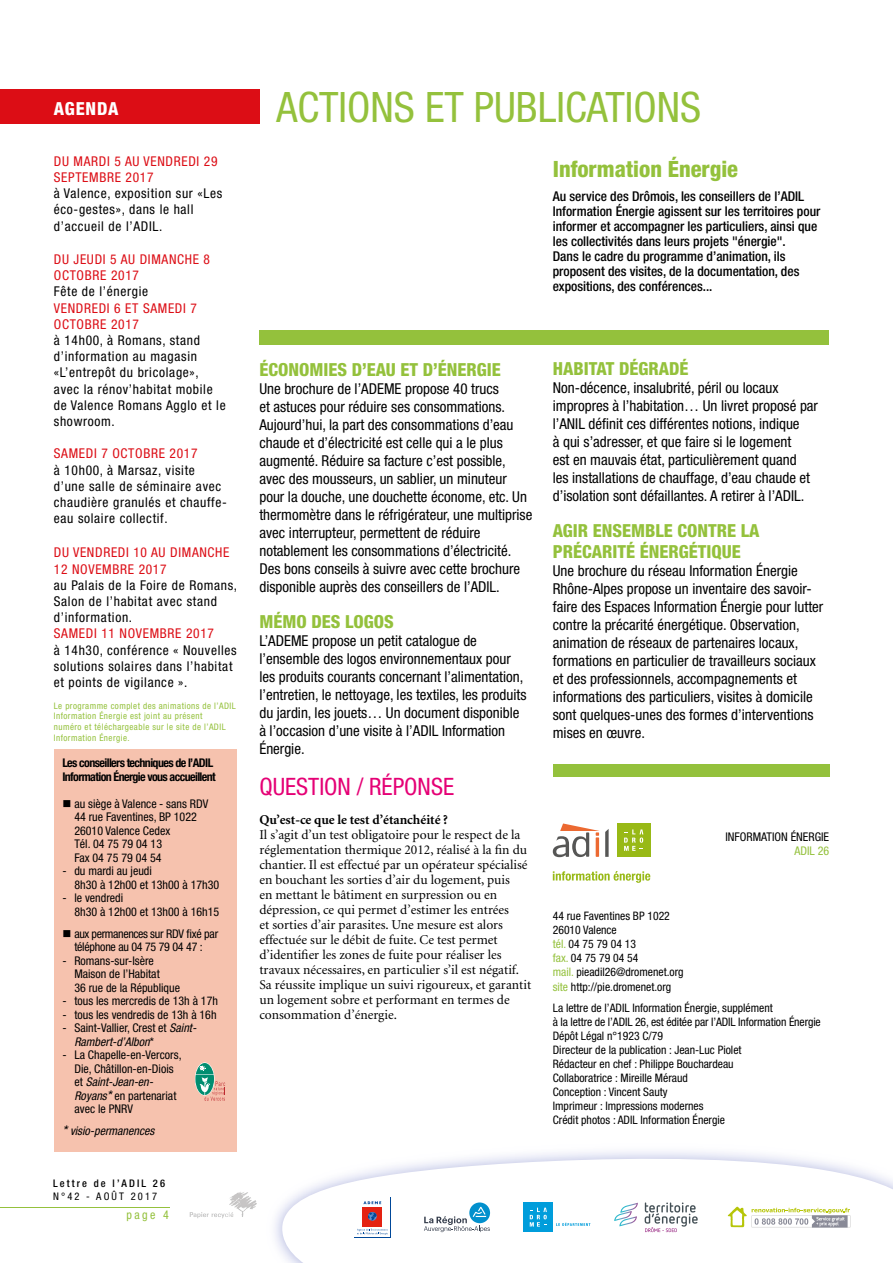
<style>
.page{position:relative;width:893px;height:1263px;background:#fff}
.page>*{position:absolute;margin:0;border:0;box-sizing:border-box;transform-origin:0 0}
.t1{font:condensed 42px "Helvetica Neue LT";color:#94c13c}
.t2{font:condensed 24px "Helvetica Neue LT";color:#e50075}
.t3{font:800 condensed 22.5px "Helvetica Neue LT";color:#94c13c}
.t4{font:800 condensed 18px/21.6px "Helvetica Neue LT";color:#94c13c}
.t5{font:800 condensed 18px "Helvetica Neue LT";letter-spacing:.05em;color:#fff}
.t6{font:condensed 15px/18px "Helvetica Neue LT";color:#000}
.t7{font:13.5px/15px "Minion LT";color:#000}
.t8{font:condensed 13.5px/16.2px "Helvetica Neue LT";letter-spacing:.05em;color:#000}
.t9{font:500 condensed 13.5px/15px "Helvetica Neue LT";color:#000}
.t10{font:condensed 13.5px/16.2px "Helvetica Neue LT";letter-spacing:.05em;color:#dc0d15}
.t11{font:700 13.5px "Minion LT";color:#000}
.t12{font:condensed 12px/13.5px "Helvetica Neue LT";color:#000}
.t13{font:700 condensed 12px/13.5px "Helvetica Neue LT";letter-spacing:-.05em;color:#000}
.t14{font:condensed 12px/13.5px "Helvetica Neue LT";letter-spacing:-.02em;color:#000;text-align:center}
.t15{font:italic condensed 12px "Helvetica Neue LT";color:#000}
.t16{font:condensed 12px "Helvetica Neue LT";color:#94c13c}
.t17{font:condensed 11.7px/14.1px "Helvetica Neue LT";color:#000}
.t18{font:500 condensed 10.5px "Helvetica Neue LT";letter-spacing:.2em;color:#000}
.t19{font:condensed 10.5px "Helvetica Neue LT";letter-spacing:.2em;color:#000}
.t20{font:condensed 9px/10.8px "Helvetica Neue LT";letter-spacing:.05em;color:#94c13c}
.s1{font-style:italic}
.s2{font-style:italic;font-size:13.5px}
.s3{font-size:13.5px}
.s4{color:#94c13c}
</style>
<div class="page">
<svg style="left:275px;top:1151px;width:618px;height:112px"></svg>
<svg style="left:553px;top:871px;width:97px;height:12px"></svg>
<svg style="left:553px;top:823px;width:56px;height:34px"></svg>
<div style="left:617px;top:823px;width:33px;height:34px;background:#98b916"></div>
<svg style="left:624px;top:829px;width:19px;height:22px"></svg>
<svg style="left:424px;top:1202px;width:66px;height:30px"></svg>
<div style="left:523px;top:1202px;width:30px;height:30px;background:#009ddb"></div>
<svg style="left:530px;top:1207px;width:17px;height:19px"></svg>
<svg style="left:556px;top:1222px;width:34px;height:4px"></svg>
<div style="left:354px;top:1197px;width:37px;height:40px;background:#004899"></div>
<div style="left:354px;top:1197px;width:36px;height:40px;background:#fff"></div>
<div style="left:363px;top:1207px;width:19px;height:19px;background:#e42212"></div>
<svg style="left:368px;top:1212px;width:9px;height:9px"></svg>
<svg style="left:363px;top:1201px;width:18px;height:3px"></svg>
<svg style="left:357px;top:1229px;width:31px;height:6px"></svg>
<svg style="left:728px;top:1207px;width:122px;height:20px"></svg>
<svg style="left:614px;top:1203px;width:24px;height:23px"></svg>
<svg style="left:645px;top:1202px;width:53px;height:30px"></svg>
<div style="left:54px;top:749px;width:183px;height:403px;background:#f6c2ae"></div>
<svg style="left:195px;top:1063px;width:31px;height:38px"></svg>
<hr style="left:0;top:1207px;width:169px;height:1px;background:#94c13c">
<div style="left:553px;top:764px;width:276px;height:13px;background:#94c13c"></div>
<svg style="left:190px;top:1212px;width:35px;height:6px"></svg>
<div style="left:0;top:89px;width:259px;height:34px;background:#dc0d15"></div>
<div style="left:259px;top:330px;width:570px;height:14px;background:#94c13c"></div>
<img style="left:229px;top:1192px;width:12px;height:14px">
<p class="t5" style="left:54px;top:97px;width:66px">AGENDA</p>
<h1 class="t1" style="left:276px;top:83px;width:426px">ACTIONS ET PUBLICATIONS</h1>
<p class="t10" style="left:54px;top:153px;width:165px">DU MARDI 5 AU VENDREDI 29<br>SEPTEMBRE 2017</p>
<p class="t8" style="left:54px;top:185px;width:170px">à Valence, exposition sur «Les éco-gestes», dans le hall d’accueil de l’ADIL.</p>
<p class="t10" style="left:54px;top:251px;width:158px">DU JEUDI 5 AU DIMANCHE 8<br>OCTOBRE 2017</p>
<p class="t8" style="left:54px;top:283px;width:96px">Fête de l’énergie</p>
<p class="t10" style="left:54px;top:300px;width:145px">VENDREDI 6 ET SAMEDI 7<br>OCTOBRE 2017</p>
<p class="t8" style="left:54px;top:332px;width:173px">à 14h00, à Romans, stand d’information au magasin «L’entrepôt du bricolage», avec la rénov’habitat mobile de Valence Romans Agglo et le showroom.</p>
<p class="t10" style="left:54px;top:445px;width:145px">SAMEDI 7 OCTOBRE 2017</p>
<p class="t8" style="left:54px;top:462px;width:174px">à 10h00, à Marsaz, visite d’une salle de séminaire avec chaudière granulés et chauffe&shy;eau solaire collectif.</p>
<p class="t10" style="left:54px;top:543px;width:177px;line-height:17.1px">DU VENDREDI 10 AU DIMANCHE<br>12 NOVEMBRE 2017</p>
<p class="t8" style="left:54px;top:577px;width:185px">au Palais de la Foire de Romans,<br>Salon de l’habitat avec stand d’information.</p>
<p class="t10" style="left:54px;top:625px;width:162px">SAMEDI 11 NOVEMBRE 2017</p>
<p class="t8" style="left:54px;top:642px;width:184px">à 14h30, conférence « Nouvelles solutions solaires dans l’habitat et points de vigilance ».</p>
<p class="t20" style="left:54px;top:700px;width:183px">Le programme complet des animations de l’ADIL Information Énergie est joint au présent<br>numéro et téléchargeable sur le site de l’ADIL Information Énergie.</p>
<p class="t13" style="left:62px;top:756px;width:155px">Les conseillers techniques de l’ADIL<br>Information Énergie vous accueillent</p>
<p class="t12" style="left:74px;top:797px;width:135px;text-indent:-12px">■ au siège à Valence - sans RDV<br>44 rue Faventines, BP 1022<br>26010 Valence Cedex<br>Tél. 04 75 79 04 13<br>Fax 04 75 79 04 54</p>
<p class="t12" style="left:74px;top:864px;width:146px;text-indent:-12px">- du mardi au jeudi<br>8h30 à 12h00 et 13h00 à 17h30</p>
<p class="t12" style="left:74px;top:891px;width:146px;text-indent:-12px">- le vendredi<br>8h30 à 12h00 et 13h00 à 16h15</p>
<p class="t14" style="left:62px;top:927px;width:157px">■ aux permanences sur RDV fixé par téléphone au 04 75 79 04 47 :</p>
<p class="t12" style="left:74px;top:954px;width:107px;text-indent:-12px">- Romans-sur-Isère<br>Maison de l’Habitat<br>36 rue de la République</p>
<p class="t12" style="left:62px;top:994px;width:157px">- tous les mercredis de 13h à 17h</p>
<p class="t12" style="left:62px;top:1008px;width:156px">- tous les vendredis de 13h à 16h</p>
<p class="t12" style="left:74px;top:1021px;width:124px;text-indent:-12px">- Saint-Vallier, Crest et <span class="s1">Saint-<br>Rambert-d’Albon</span>*</p>
<p class="t12" style="left:74px;top:1048px;width:109px;text-indent:-12px">- La Chapelle-en-Vercors,<br>Die, Châtillon-en-Diois et <span class="s1">Saint-Jean-en-<br>Royans</span><span class="s2">*</span> en partenariat avec le PNRV</p>
<p class="t15" style="left:62px;top:1124px;width:94px"><span class="s3">*</span> visio-permanences</p>
<p class="t18" style="left:53px;top:1177px;width:113px">Lettre de l’ADIL 26</p>
<p class="t19" style="left:53px;top:1190px;width:106px">N°42 - AOÛT 2017</p>
<p class="t16" style="left:126px;top:1208px;width:44px">page 4</p>
<h3 class="t3" style="left:553px;top:155px;width:187px">Information Énergie</h3>
<p class="t9" style="left:553px;top:189px;width:269px">Au service des Drômois, les conseillers de l’ADIL Information Énergie agissent sur les territoires pour informer et accompagner les particuliers, ainsi que les collectivités dans leurs projets "énergie".<br>Dans le cadre du programme d’animation, ils proposent des visites, de la documentation, des expositions, des conférences...</p>
<p class="t4" style="left:259px;top:358px;width:243px">ÉCONOMIES D’EAU ET D’ÉNERGIE</p>
<p class="t6" style="left:259px;top:380px;width:275px">Une brochure de l’ADEME propose 40 trucs<br>et astuces pour réduire ses consommations.<br>Aujourd’hui, la part des consommations d’eau chaude et d’électricité est celle qui a le plus augmenté. Réduire sa facture c’est possible, avec des mousseurs, un sablier, un minuteur pour la douche, une douchette économe, etc. Un thermomètre dans le réfrigérateur, une multiprise avec interrupteur, permettent de réduire notablement les consommations d’électricité.<br>Des bons conseils à suivre avec cette brochure disponible auprès des conseillers de l’ADIL.</p>
<p class="t4" style="left:259px;top:610px;width:136px">MÉMO DES LOGOS</p>
<p class="t6" style="left:259px;top:632px;width:269px">L’ADEME propose un petit catalogue de l’ensemble des logos environnementaux pour les produits courants concernant l’alimentation, l’entretien, le nettoyage, les textiles, les produits du jardin, les jouets… Un document disponible à l’occasion d’une visite à l’ADIL Information Énergie.</p>
<h2 class="t2" style="left:259px;top:772px;width:196px">QUESTION / RÉPONSE</h2>
<p class="t11" style="left:259px;top:813px;width:190px">Qu’est-ce que le test d’étanchéité ?</p>
<p class="t7" style="left:259px;top:828px;width:273px">Il s’agit d’un test obligatoire pour le respect de la réglementation thermique 2012, réalisé à la fin du chantier. Il est effectué par un opérateur spécialisé en bouchant les sorties d’air du logement, puis<br>en mettant le bâtiment en surpression ou en dépression, ce qui permet d’estimer les entrées<br>et sorties d’air parasites. Une mesure est alors effectuée sur le débit de fuite. Ce test permet d’identifier les zones de fuite pour réaliser les travaux nécessaires, en particulier s’il est négatif.<br>Sa réussite implique un suivi rigoureux, et garantit un logement sobre et performant en termes de consommation d’énergie.</p>
<p class="t4" style="left:553px;top:357px;width:137px">HABITAT DÉGRADÉ</p>
<p class="t6" style="left:553px;top:378px;width:267px">Non-décence, insalubrité, péril ou locaux impropres à l’habitation… Un livret proposé par l’ANIL définit ces différentes notions, indique<br>à qui s’adresser, et que faire si le logement<br>est en mauvais état, particulièrement quand<br>les installations de chauffage, d’eau chaude et d’isolation sont défaillantes. A retirer à l’ADIL.</p>
<p class="t4" style="left:553px;top:519px;width:208px">AGIR ENSEMBLE CONTRE LA<br>PRÉCARITÉ ÉNERGÉTIQUE</p>
<p class="t6" style="left:553px;top:562px;width:272px">Une brochure du réseau Information Énergie Rhône-Alpes propose un inventaire des savoir&shy;faire des Espaces Information Énergie pour lutter contre la précarité énergétique. Observation, animation de réseaux de partenaires locaux, formations en particulier de travailleurs sociaux et des professionnels, accompagnements et informations des particuliers, visites à domicile sont quelques-unes des formes d’interventions mises en œuvre.</p>
<p class="t12" style="left:725px;top:830px;width:105px">INFORMATION ÉNERGIE</p>
<p class="t16" style="left:794px;top:844px;width:36px">ADIL 26</p>
<p class="t17" style="left:553px;top:909px;width:132px">44 rue Faventines BP 1022<br>26010 Valence<br><span class="s4">tél.</span> 04 75 79 04 13<br><span class="s4">fax.</span> 04 75 79 04 54<br><span class="s4">mail.</span> pieadil26@dromenet.org <span class="s4">site</span> http://pie.dromenet.org</p>
<p class="t17" style="left:553px;top:1001px;width:269px">La lettre de l’ADIL Information Énergie, supplément<br>à la lettre de l’ADIL 26, est éditée par l’ADIL Information Énergie Dépôt Légal n°1923 C/79<br>Directeur de la publication : Jean-Luc Piolet<br>Rédacteur en chef : Philippe Bouchardeau<br>Collaboratrice : Mireille Méraud<br>Conception : Vincent Sauty<br>Imprimeur : Impressions modernes<br>Crédit photos : ADIL Information Énergie</p>
</div>
